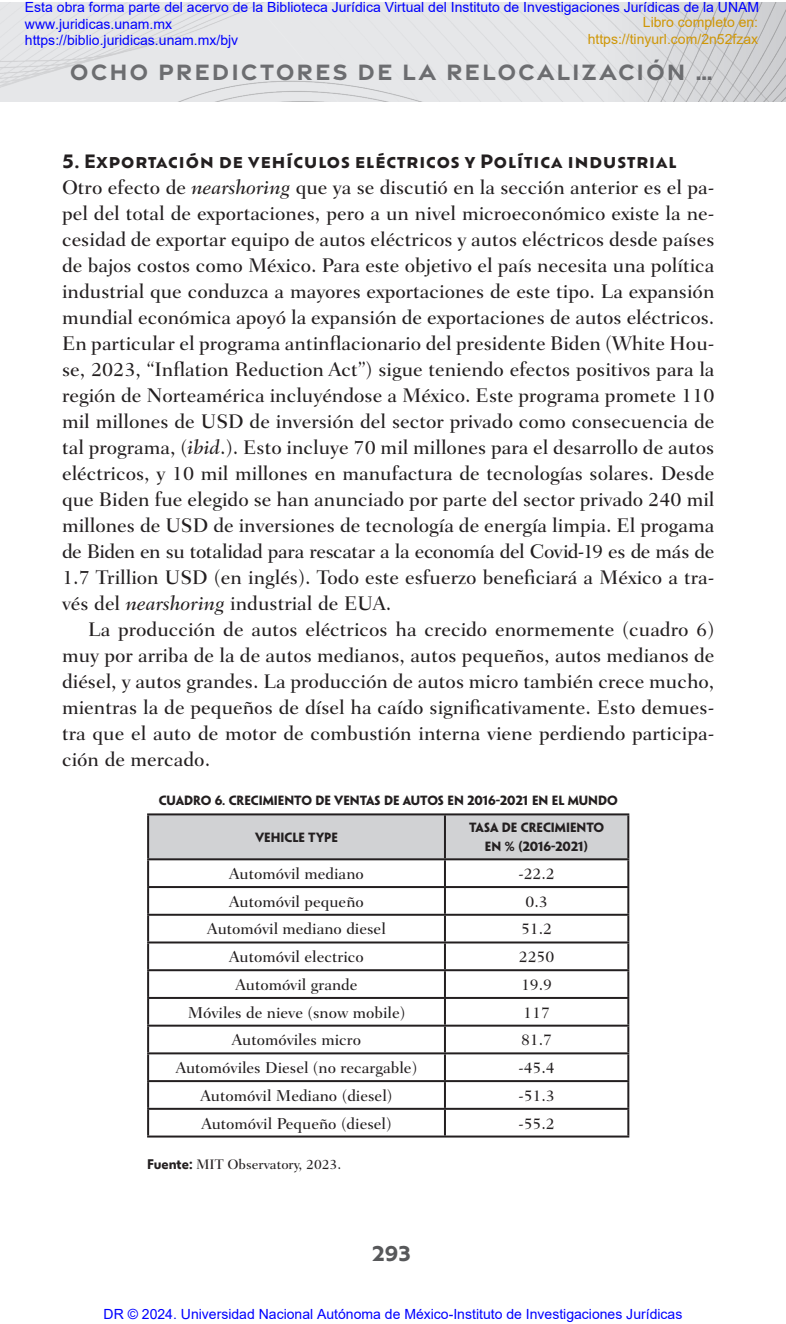
<style>
.page{position:relative;width:786px;height:1324px;background:#fff}
.page>*{position:absolute;margin:0;border:0;box-sizing:border-box;transform-origin:0 0}
.t1{font:700 24px "Gravesend Sans";letter-spacing:.08em;color:#6c6d70}
.t2{font:500 20px/26px "Fairfield LT Std";color:#231f20;text-align:justify}
.t3{font:700 20px "Ofelia Display";color:#57585a}
.t4{font:700 18px "Ofelia Display";letter-spacing:.02em;color:#231f20}
.t5{font:500 16px "Fairfield LT Std";color:#231f20}
.t6{font:14px/16.8px "Arial";color:#00f}
.t7{font:14px/16.8px "Arial";color:#cf9605;text-align:right}
.t8{font:500 14px "Fairfield LT Std";color:#231f20}
.t9{font:700 12px/19.6px "Penumbra Sans Std";color:#231f20;text-align:center}
.s1{font-style:italic}
.s2{font-family:"Ofelia Display";font-weight:700;font-size:13px}
</style>
<div class="page">
<img style="left:0;top:3px;width:785px;height:99px">
<div style="left:149px;top:815px;width:478px;height:43px;background:#d1d2d4"></div>
<hr style="left:147px;top:813px;width:298px;height:2px;background:#231f20">
<hr style="left:147px;top:815px;width:2px;height:43px;background:#231f20">
<hr style="left:445px;top:813px;width:184px;height:2px;background:#231f20">
<hr style="left:444px;top:815px;width:2px;height:43px;background:#231f20">
<hr style="left:627px;top:815px;width:2px;height:43px;background:#231f20">
<hr style="left:147px;top:858px;width:298px;height:2px;background:#231f20">
<hr style="left:147px;top:860px;width:2px;height:26px;background:#231f20">
<hr style="left:445px;top:858px;width:184px;height:2px;background:#231f20">
<hr style="left:444px;top:860px;width:2px;height:26px;background:#231f20">
<hr style="left:627px;top:860px;width:2px;height:26px;background:#231f20">
<hr style="left:147px;top:886px;width:298px;height:2px;background:#231f20">
<hr style="left:147px;top:888px;width:2px;height:25px;background:#231f20">
<hr style="left:445px;top:886px;width:184px;height:2px;background:#231f20">
<hr style="left:444px;top:888px;width:2px;height:25px;background:#231f20">
<hr style="left:627px;top:888px;width:2px;height:25px;background:#231f20">
<hr style="left:147px;top:913px;width:298px;height:2px;background:#231f20">
<hr style="left:147px;top:915px;width:2px;height:26px;background:#231f20">
<hr style="left:445px;top:913px;width:184px;height:2px;background:#231f20">
<hr style="left:444px;top:915px;width:2px;height:26px;background:#231f20">
<hr style="left:627px;top:915px;width:2px;height:26px;background:#231f20">
<hr style="left:147px;top:941px;width:298px;height:2px;background:#231f20">
<hr style="left:147px;top:943px;width:2px;height:26px;background:#231f20">
<hr style="left:445px;top:941px;width:184px;height:2px;background:#231f20">
<hr style="left:444px;top:943px;width:2px;height:26px;background:#231f20">
<hr style="left:627px;top:943px;width:2px;height:26px;background:#231f20">
<hr style="left:147px;top:969px;width:298px;height:2px;background:#231f20">
<hr style="left:147px;top:971px;width:2px;height:26px;background:#231f20">
<hr style="left:445px;top:969px;width:184px;height:2px;background:#231f20">
<hr style="left:444px;top:971px;width:2px;height:26px;background:#231f20">
<hr style="left:627px;top:971px;width:2px;height:26px;background:#231f20">
<hr style="left:147px;top:997px;width:298px;height:2px;background:#231f20">
<hr style="left:147px;top:999px;width:2px;height:25px;background:#231f20">
<hr style="left:445px;top:997px;width:184px;height:2px;background:#231f20">
<hr style="left:444px;top:999px;width:2px;height:25px;background:#231f20">
<hr style="left:627px;top:999px;width:2px;height:25px;background:#231f20">
<hr style="left:147px;top:1024px;width:298px;height:2px;background:#231f20">
<hr style="left:147px;top:1026px;width:2px;height:26px;background:#231f20">
<hr style="left:445px;top:1024px;width:184px;height:2px;background:#231f20">
<hr style="left:444px;top:1026px;width:2px;height:26px;background:#231f20">
<hr style="left:627px;top:1026px;width:2px;height:26px;background:#231f20">
<hr style="left:147px;top:1052px;width:298px;height:2px;background:#231f20">
<hr style="left:147px;top:1054px;width:2px;height:26px;background:#231f20">
<hr style="left:445px;top:1052px;width:184px;height:2px;background:#231f20">
<hr style="left:444px;top:1054px;width:2px;height:26px;background:#231f20">
<hr style="left:627px;top:1054px;width:2px;height:26px;background:#231f20">
<hr style="left:147px;top:1080px;width:298px;height:2px;background:#231f20">
<hr style="left:147px;top:1082px;width:2px;height:25px;background:#231f20">
<hr style="left:445px;top:1080px;width:184px;height:2px;background:#231f20">
<hr style="left:444px;top:1082px;width:2px;height:25px;background:#231f20">
<hr style="left:627px;top:1082px;width:2px;height:25px;background:#231f20">
<hr style="left:147px;top:1107px;width:298px;height:2px;background:#231f20">
<hr style="left:147px;top:1109px;width:2px;height:26px;background:#231f20">
<hr style="left:445px;top:1107px;width:184px;height:2px;background:#231f20">
<hr style="left:444px;top:1109px;width:2px;height:26px;background:#231f20">
<hr style="left:627px;top:1109px;width:2px;height:26px;background:#231f20">
<hr style="left:147px;top:1135px;width:298px;height:2px;background:#231f20">
<hr style="left:445px;top:1135px;width:184px;height:2px;background:#231f20">
<p class="t6" style="left:25px;top:-2px;width:735px">Esta obra forma parte del acervo de la Biblioteca Jurídica Virtual del Instituto de Investigaciones Jurídicas de la UNAM www.juridicas.unam.mx<br>https://biblio.juridicas.unam.mx/bjv</p>
<p class="t7" style="left:587px;top:13px;width:172px">Libro completo en: https://tinyurl.com/2n52fzax</p>
<p class="t1" style="left:70px;top:56px;width:644px">OCHO PREDICTORES DE LA RELOCALIZACIÓN …</p>
<p class="t4" style="left:62px;top:148px;width:616px">5. Exportación de vehículos eléctricos y Política industrial</p>
<p class="t2" style="left:62px;top:175px;width:654px">Otro efecto de <span class="s1">nearshoring</span> que ya se discutió en la sección anterior es el pa&shy;pel del total de exportaciones, pero a un nivel microeconómico existe la ne&shy;cesidad de exportar equipo de autos eléctricos y autos eléctricos desde países de bajos costos como México. Para este objetivo el país necesita una política industrial que conduzca a mayores exportaciones de este tipo. La expansión mundial económica apoyó la expansión de exportaciones de autos eléctricos.<br>En particular el programa antinflacionario del presidente Biden (White Hou&shy;se, 2023, “Inflation Reduction Act”) sigue teniendo efectos positivos para la región de Norteamérica incluyéndose a México. Este programa promete 110 mil millones de USD de inversión del sector privado como consecuencia de tal programa, (<span class="s1">ibid</span>.). Esto incluye 70 mil millones para el desarrollo de autos eléctricos, y 10 mil millones en manufactura de tecnologías solares. Desde que Biden fue elegido se han anunciado por parte del sector privado 240 mil millones de USD de inversiones de tecnología de energía limpia. El progama de Biden en su totalidad para rescatar a la economía del Covid-19 es de más de 1.7 Trillion USD (en inglés). Todo este esfuerzo beneficiará a México a tra&shy;vés del <span class="s1">nearshoring</span> industrial de EUA.</p>
<p class="t2" style="left:62px;top:617px;width:654px;text-indent:26px">La producción de autos eléctricos ha crecido enormemente (cuadro 6) muy por arriba de la de autos medianos, autos pequeños, autos medianos de diésel, y autos grandes. La producción de autos micro también crece mucho, mientras la de pequeños de dísel ha caído significativamente. Esto demues&shy;tra que el auto de motor de combustión interna viene perdiendo participa&shy;ción de mercado.</p>
<p class="t9" style="left:159px;top:791px;width:460px">CUADRO 6. CRECIMIENTO DE VENTAS DE AUTOS EN 2016-2021 EN EL MUNDO</p>
<p class="t9" style="left:255px;top:827px;width:84px">VEHICLE TYPE</p>
<p class="t9" style="left:469px;top:817px;width:136px">TASA DE CRECIMIENTO<br>EN % (2016-2021)</p>
<p class="t5" style="left:229px;top:864px;width:136px">Automóvil mediano</p>
<p class="t5" style="left:518px;top:864px;width:38px">-22.2</p>
<p class="t5" style="left:229px;top:892px;width:136px">Automóvil pequeño</p>
<p class="t5" style="left:525px;top:892px;width:24px">0.3</p>
<p class="t5" style="left:207px;top:920px;width:180px">Automóvil mediano diesel</p>
<p class="t5" style="left:521px;top:920px;width:33px">51.2</p>
<p class="t5" style="left:229px;top:947px;width:136px">Automóvil electrico</p>
<p class="t5" style="left:518px;top:947px;width:37px">2250</p>
<p class="t5" style="left:235px;top:975px;width:124px">Automóvil grande</p>
<p class="t5" style="left:521px;top:975px;width:33px">19.9</p>
<p class="t5" style="left:188px;top:1003px;width:219px">Móviles de nieve (snow mobile)</p>
<p class="t5" style="left:523px;top:1003px;width:28px">117</p>
<p class="t5" style="left:232px;top:1030px;width:131px">Automóviles micro</p>
<p class="t5" style="left:521px;top:1030px;width:33px">81.7</p>
<p class="t5" style="left:176px;top:1058px;width:243px">Automóviles Diesel (no recargable)</p>
<p class="t5" style="left:518px;top:1058px;width:38px">-45.4</p>
<p class="t5" style="left:200px;top:1086px;width:193px">Automóvil Mediano (diesel)</p>
<p class="t5" style="left:518px;top:1086px;width:38px">-51.3</p>
<p class="t5" style="left:201px;top:1114px;width:192px">Automóvil Pequeño (diesel)</p>
<p class="t5" style="left:518px;top:1114px;width:38px">-55.2</p>
<p class="t8" style="left:147px;top:1155px;width:196px"><span class="s2">Fuente:</span> MIT Observatory, 2023.</p>
<p class="t3" style="left:372px;top:1238px;width:40px">293</p>
<p class="t6" style="left:104px;top:1305px;width:580px">DR © 2024. Universidad Nacional Autónoma de México-Instituto de Investigaciones Jurídicas</p>
</div>
